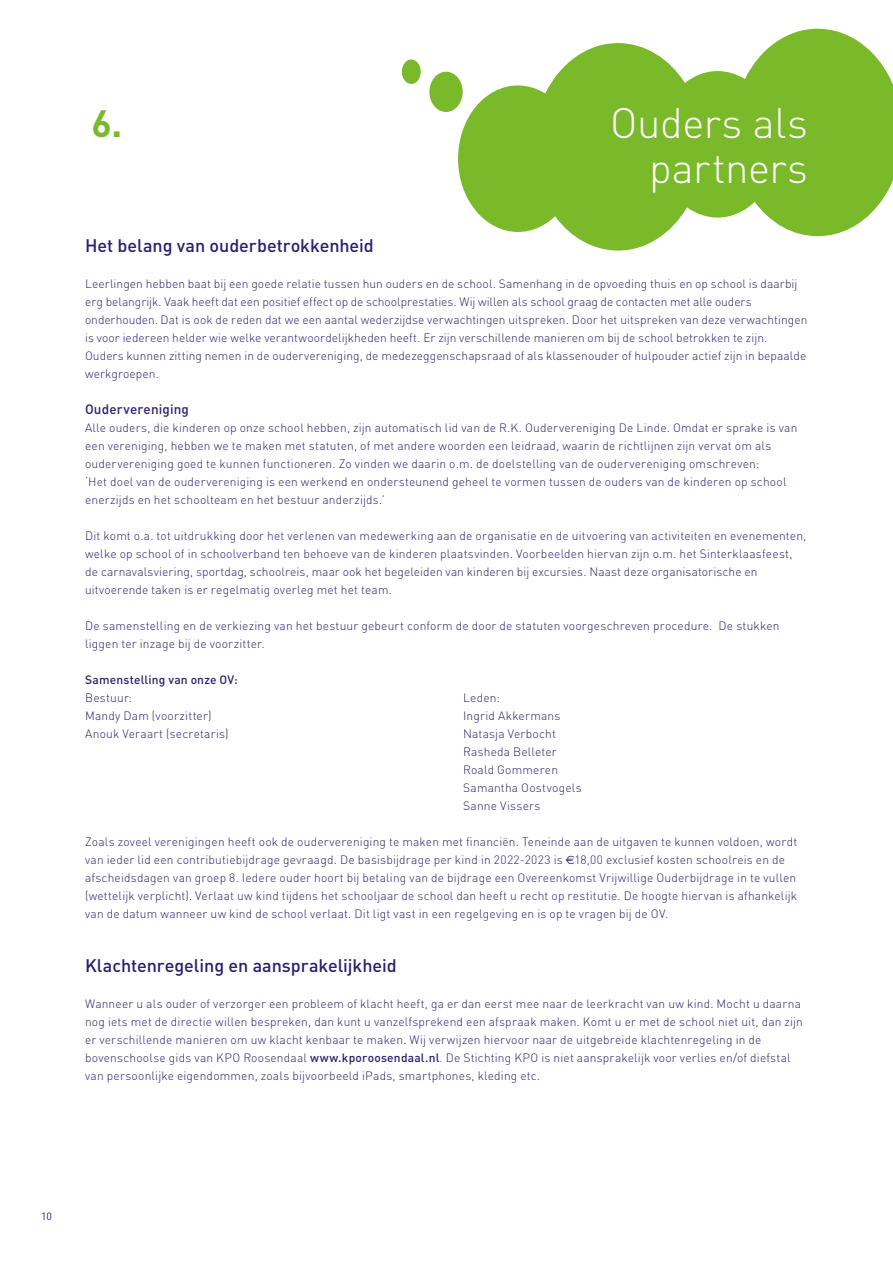
<style>
.page{position:relative;width:893px;height:1263px;background:#fff}
.page>*{position:absolute;margin:0;border:0;box-sizing:border-box;transform-origin:0 0}
.t1{font:300 42px/45px "DIN Pro";letter-spacing:-.01em;color:#fff;text-align:right}
.t2{font:700 37.5px "DIN";color:#7ab929}
.t3{font:500 18px "DIN Pro";letter-spacing:-.005em;color:#2a206f}
.t4{font:500 13.5px "DIN Pro";letter-spacing:.01em;color:#2a206f}
.t5{font:300 12px/18px "DIN Pro";letter-spacing:.015em;color:#2a206f}
.t6{font:500 12px "DIN Pro";letter-spacing:.015em;color:#2a206f}
.t7{font:10.5px "DIN";color:#2a206f}
.s1{font-family:"Euro Sans";font-weight:400}
.s2{font-weight:500}
</style>
<div class="page">
<svg style="left:458px;top:29px;width:435px;height:222px;fill:#7ab929"></svg>
<div style="left:429px;top:72px;width:34px;height:40px;background:#7ab929;border-radius:50%"></div>
<div style="left:402px;top:60px;width:19px;height:24px;background:#7ab929;border-radius:50%"></div>
<h2 class="t2" style="left:91px;top:99px;width:32px">6.</h2>
<h1 class="t1" style="left:610px;top:98px;width:199px">Ouders als partners</h1>
<h3 class="t3" style="left:85px;top:233px;width:290px">Het belang van ouderbetrokkenheid</h3>
<p class="t5" style="left:85px;top:274px;width:724px">Leerlingen hebben baat bij een goede relatie tussen hun ouders en de school. Samenhang in de opvoeding thuis en op school is daarbij erg belangrijk. Vaak heeft dat een positief effect op de schoolprestaties. Wij willen als school graag de contacten met alle ouders onderhouden. Dat is ook de reden dat we een aantal wederzijdse verwachtingen uitspreken. Door het uitspreken van deze verwachtingen is voor iedereen helder wie welke verantwoordelijkheden heeft. Er zijn verschillende manieren om bij de school betrokken te zijn.<br>Ouders kunnen zitting nemen in de oudervereniging, de medezeggenschapsraad of als klassenouder of hulpouder actief zijn in bepaalde werkgroepen.</p>
<p class="t4" style="left:85px;top:400px;width:105px">Oudervereniging</p>
<p class="t5" style="left:85px;top:418px;width:714px">Alle ouders, die kinderen op onze school hebben, zijn automatisch lid van de R.K. Oudervereniging De Linde. Omdat er sprake is van een vereniging, hebben we te maken met statuten, of met andere woorden een leidraad, waarin de richtlijnen zijn vervat om als oudervereniging goed te kunnen functioneren. Zo vinden we daarin o.m. de doelstelling van de oudervereniging omschreven:<br>‘Het doel van de oudervereniging is een werkend en ondersteunend geheel te vormen tussen de ouders van de kinderen op school enerzijds en het schoolteam en het bestuur anderzijds.’</p>
<p class="t5" style="left:85px;top:526px;width:723px">Dit komt o.a. tot uitdrukking door het verlenen van medewerking aan de organisatie en de uitvoering van activiteiten en evenementen, welke op school of in schoolverband ten behoeve van de kinderen plaatsvinden. Voorbeelden hiervan zijn o.m. het Sinterklaasfeest, de carnavalsviering, sportdag, schoolreis, maar ook het begeleiden van kinderen bij excursies. Naast deze organisatorische en uitvoerende taken is er regelmatig overleg met het team.</p>
<p class="t5" style="left:85px;top:616px;width:696px">De samenstelling en de verkiezing van het bestuur gebeurt conform de door de statuten voorgeschreven procedure. De stukken liggen ter inzage bij de voorzitter.</p>
<p class="t6" style="left:85px;top:672px;width:154px">Samenstelling van onze OV:</p>
<p class="t5" style="left:85px;top:688px;width:48px">Bestuur:</p>
<p class="t5" style="left:463px;top:688px;width:38px">Leden:</p>
<p class="t5" style="left:85px;top:706px;width:128px">Mandy Dam (voorzitter)</p>
<p class="t5" style="left:463px;top:706px;width:99px">Ingrid Akkermans</p>
<p class="t5" style="left:85px;top:724px;width:145px">Anouk Veraart (secretaris)</p>
<p class="t5" style="left:463px;top:724px;width:120px">Natasja Verbocht<br>Rasheda Belleter<br>Roald Gommeren<br>Samantha Oostvogels<br>Sanne Vissers</p>
<p class="t5" style="left:85px;top:832px;width:714px">Zoals zoveel verenigingen heeft ook de oudervereniging te maken met financiën. Teneinde aan de uitgaven te kunnen voldoen, wordt van ieder lid een contributiebijdrage gevraagd. De basisbijdrage per kind in 2022-2023 is <span class="s1">€</span>18,00 exclusief kosten schoolreis en de afscheidsdagen van groep 8. Iedere ouder hoort bij betaling van de bijdrage een Overeenkomst Vrijwillige Ouderbijdrage in te vullen (wettelijk verplicht). Verlaat uw kind tijdens het schooljaar de school dan heeft u recht op restitutie. De hoogte hiervan is afhankelijk van de datum wanneer uw kind de school verlaat. Dit ligt vast in een regelgeving en is op te vragen bij de OV.</p>
<h3 class="t3" style="left:85px;top:953px;width:313px">Klachtenregeling en aansprakelijkheid</h3>
<p class="t5" style="left:85px;top:994px;width:719px">Wanneer u als ouder of verzorger een probleem of klacht heeft, ga er dan eerst mee naar de leerkracht van uw kind. Mocht u daarna nog iets met de directie willen bespreken, dan kunt u vanzelfsprekend een afspraak maken. Komt u er met de school niet uit, dan zijn er verschillende manieren om uw klacht kenbaar te maken. Wij verwijzen hiervoor naar de uitgebreide klachtenregeling in de bovenschoolse gids van KPO Roosendaal <span class="s2">www.kporoosendaal.nl</span>. De Stichting KPO is niet aansprakelijk voor verlies en/of diefstal van persoonlijke eigendommen, zoals bijvoorbeeld iPads, smartphones, kleding etc.</p>
<p class="t7" style="left:41px;top:1210px;width:12px">10</p>
</div>
